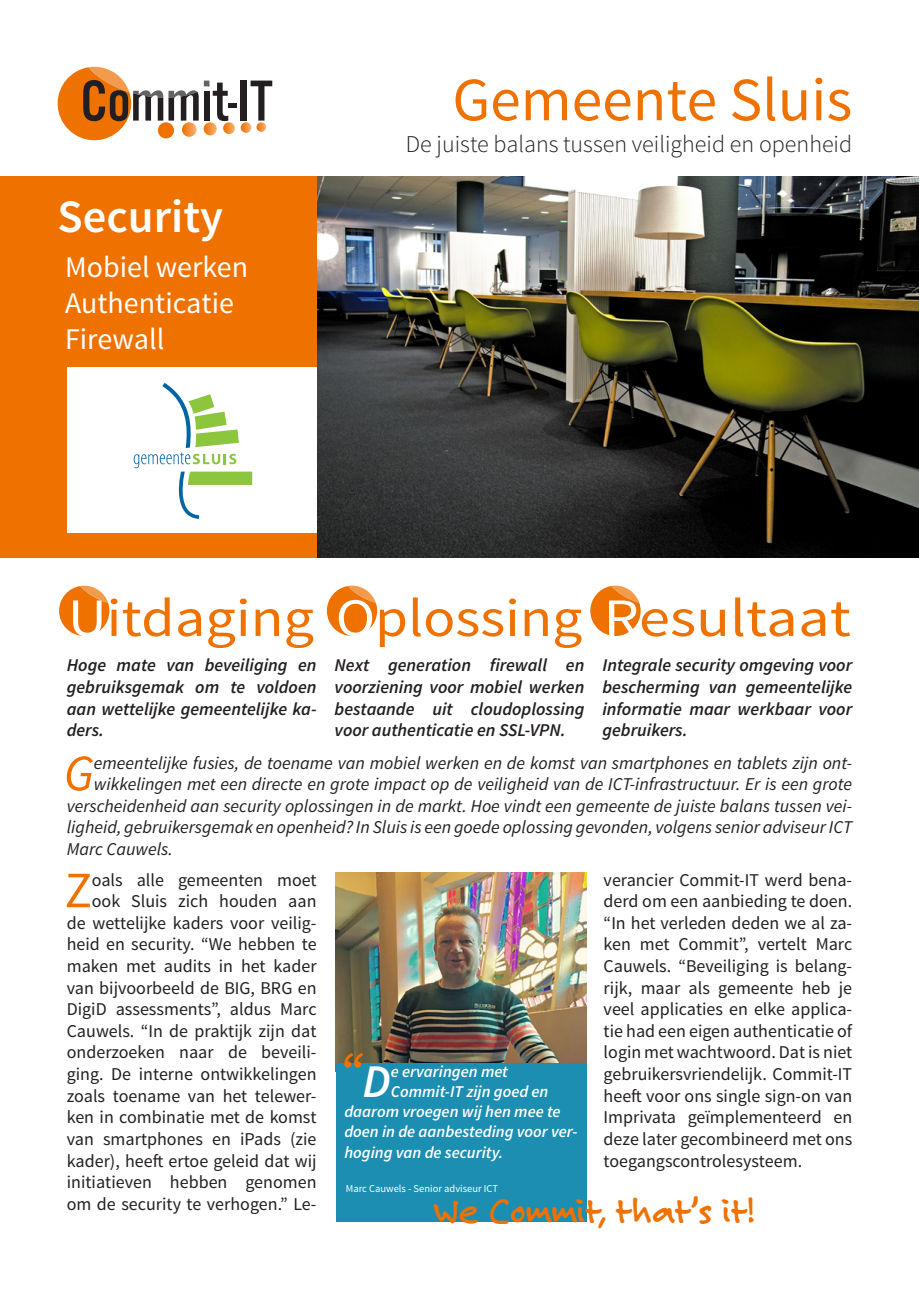
<style>
.page{position:relative;width:919px;height:1289px;background:#fff}
.page>*{position:absolute;margin:0;border:0;box-sizing:border-box;transform-origin:0 0}
.t1{font:61.5px "Source Sans Pro";color:#ef7100}
.t2{font:54px "Source Sans Pro";color:#ef7100;scale:1.11 1}
.t3{font:italic 600 51px "Source Sans Pro";color:#ef7100}
.t4{font:51px "Source Sans Pro";color:#ef7100}
.t5{font:italic 51px "Source Sans Pro";color:#ef7100}
.t6{font:600 46.5px "Source Sans Pro";color:#fff}
.t7{font:700 37.5px "Felt Tip Roman";color:#ef7100}
.t8{font:30px/36px "Source Sans Pro";color:#fff}
.t9{font:300 24px "Source Sans Pro";color:#231f20}
.t10{font:18px/21.6px "Source Sans Pro";color:#231f20;text-align:right}
.t11{font:italic 18px "Source Sans Pro";color:#231f20}
.t12{font:italic 600 18px/21.6px "Source Sans Pro";color:#231f20;text-align:justify}
.t13{font:italic 600 16.5px "Source Sans Pro";color:#fff}
.t14{font:10.5px "Source Sans Pro";color:#fff}
.s1{color:#fff}
</style>
<div class="page">
<img style="left:336px;top:872px;width:251px;height:199px">
<img style="left:316px;top:176px;width:602px;height:381px">
<svg style="left:59px;top:585px;width:50px;height:51px"></svg>
<svg style="left:327px;top:585px;width:50px;height:51px"></svg>
<svg style="left:590px;top:585px;width:50px;height:51px"></svg>
<div style="left:228px;top:103px;width:9px;height:5px;background:#231f20"></div>
<div style="left:240px;top:81px;width:6px;height:40px;background:#231f20"></div>
<svg style="left:241px;top:81px;width:31px;height:52px"></svg>
<svg style="left:58px;top:67px;width:177px;height:73px"></svg>
<svg style="left:182px;top:122px;width:14px;height:15px"></svg>
<div style="left:158px;top:122px;width:16px;height:16px;background:#ef7100;border-radius:50%"></div>
<div style="left:0;top:176px;width:316px;height:381px;background:#ef7100"></div>
<div style="left:67px;top:367px;width:249px;height:165px;background:#fff"></div>
<svg style="left:134px;top:383px;width:118px;height:136px"></svg>
<div style="left:336px;top:1063px;width:250px;height:159px;background:#1b8eb1"></div>
<h3 class="t6" style="left:58px;top:187px;width:167px">Security</h3>
<h3 class="t8" style="left:65px;top:249px;width:184px">Mobiel werken<br>Authenticatie<br>Firewall</h3>
<h1 class="t1" style="left:452px;top:62px;width:401px">Gemeente Sluis</h1>
<h3 class="t9" style="left:406px;top:129px;width:448px">De juiste balans tussen veiligheid en openheid</h3>
<h2 class="t2" style="left:68px;top:584px;width:706px"><span class="s1">U</span>itdaging <span class="s1">O</span>plossing <span class="s1">R</span>esultaat</h2>
<p class="t12" style="left:67px;top:654px;width:251px">Hoge mate van beveiliging en gebruiksgemak om te voldoen aan wettelijke gemeentelijke ka&shy;ders.</p>
<p class="t12" style="left:334px;top:654px;width:251px">Next generation firewall en voorziening voor mobiel werken bestaande uit cloudoplossing voor authenticatie en SSL-VPN.</p>
<p class="t12" style="left:602px;top:654px;width:251px">Integrale security omgeving voor bescherming van gemeentelijke informatie maar werkbaar voor gebruikers.</p>
<h3 class="t5" style="left:64px;top:741px;width:31px">G</h3>
<p class="t11" style="left:94px;top:751px;width:759px">emeentelijke fusies, de toename van mobiel werken en de komst van smartphones en tablets zijn ont-</p>
<p class="t11" style="left:94px;top:773px;width:759px">wikkelingen met een directe en grote impact op de veiligheid van de ICT-infrastructuur. Er is een grote</p>
<p class="t11" style="left:67px;top:794px;width:786px">verscheidenheid aan security oplossingen in de markt. Hoe vindt een gemeente de juiste balans tussen vei-</p>
<p class="t11" style="left:67px;top:816px;width:786px">ligheid, gebruikersgemak en openheid? In Sluis is een goede oplossing gevonden, volgens senior adviseur ICT</p>
<p class="t11" style="left:67px;top:838px;width:108px">Marc Cauwels.</p>
<p class="t10" style="left:603px;top:869px;width:250px;text-align:justify">verancier Commit-IT werd bena&shy;derd om een aanbieding te doen. “In het verleden deden we al za&shy;ken met Commit”, vertelt Marc Cauwels. “Beveiliging is belang&shy;rijk, maar als gemeente heb je veel applicaties en elke applica&shy;tie had een eigen authenticatie of login met wachtwoord. Dat is niet gebruikersvriendelijk. Commit-IT heeft voor ons single sign-on van Imprivata geïmplementeerd en deze later gecombineerd met ons toegangscontrolesysteem.</p>
<p class="t10" style="left:67px;top:869px;width:251px">oals alle gemeenten moet ook Sluis zich houden aan<br>de wettelijke kaders voor veilig&shy;heid en security. “We hebben te maken met audits in het kader van bijvoorbeeld de BIG, BRG en<br>DigiD assessments”, aldus Marc<br>Cauwels. “In de praktijk zijn dat onderzoeken naar de beveili&shy;ging. De interne ontwikkelingen zoals toename van het telewer&shy;ken in combinatie met de komst van smartphones en iPads (zie kader), heeft ertoe geleid dat wij initiatieven hebben genomen om de security te verhogen.” Le-</p>
<h3 class="t4" style="left:65px;top:858px;width:29px">Z</h3>
<h3 class="t3" style="left:339px;top:1039px;width:53px">“<sub>D</sub></h3>
<p class="t13" style="left:391px;top:1061px;width:119px">e ervaringen met</p>
<p class="t13" style="left:391px;top:1081px;width:159px">Commit-IT zijn goed en</p>
<p class="t13" style="left:344px;top:1100px;width:218px">daarom vroegen wij hen mee te</p>
<p class="t13" style="left:344px;top:1120px;width:235px">doen in de aanbesteding voor ver-</p>
<p class="t13" style="left:344px;top:1142px;width:160px">hoging van de security.</p>
<p class="t14" style="left:346px;top:1181px;width:154px">Marc Cauwels - Senior adviseur ICT</p>
<h3 class="t7" style="left:434px;top:1185px;width:322px">We Commit, that’s it!</h3>
</div>
